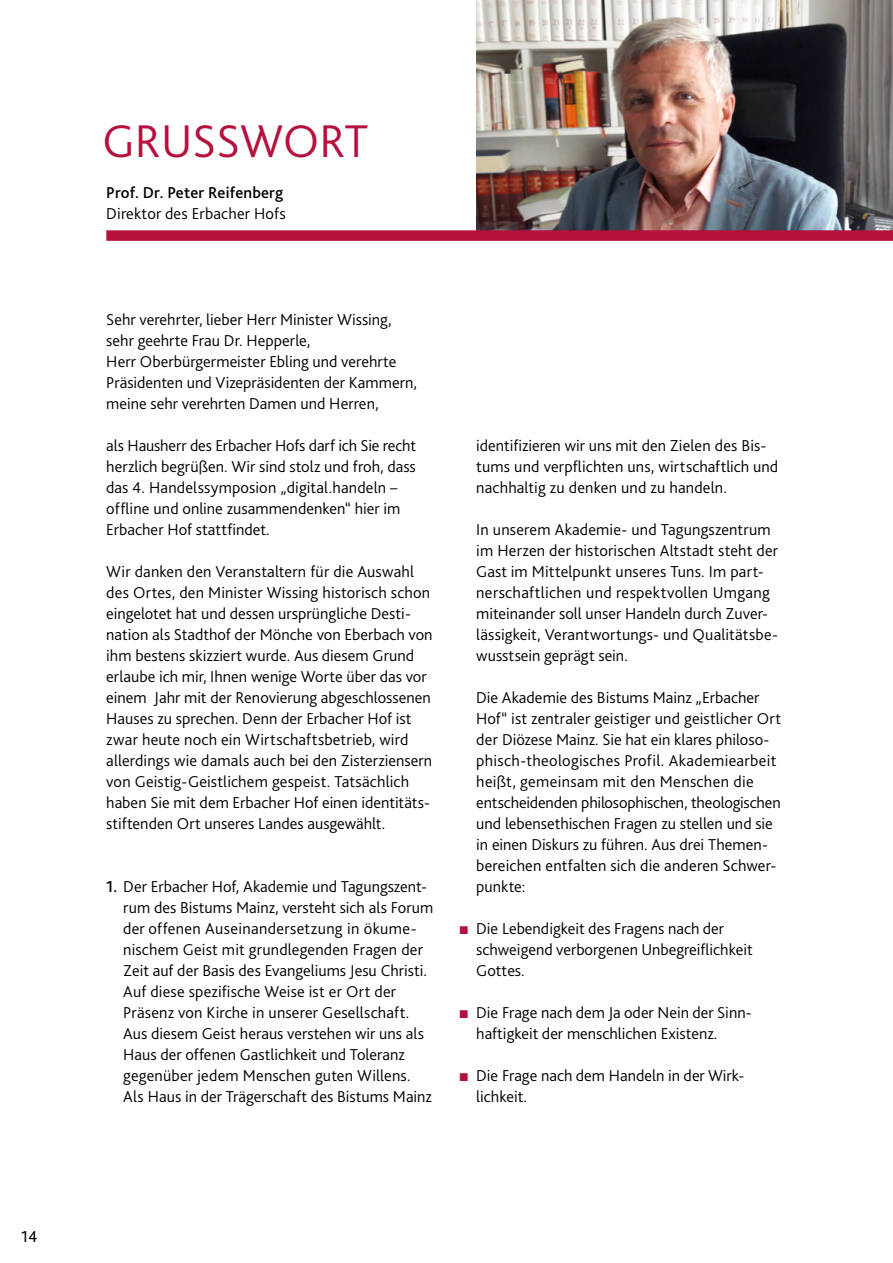
<style>
.page{position:relative;width:893px;height:1263px;background:#fff}
.page>*{position:absolute;margin:0;border:0;box-sizing:border-box;transform-origin:0 0}
.Ü2_headline{font:300 48px "Bliss 2";letter-spacing:.005em;color:#b5113c}
.Aufzählung{font:300 16.5px/21px "Bliss 2";letter-spacing:.005em;color:#000}
.fließtext{font:300 16.5px/21px "Bliss 2";color:#000}
.programm_schwarz_mit{font:500 16.5px "Bliss 2";letter-spacing:.01em;color:#000}
.programm_schwarz_mit-2{font:300 16.5px "Bliss 2";letter-spacing:.01em;color:#000}
.t1{font:16.5px "Bliss 2";color:#000}
.s1{font-weight:500}
</style>
<div class="page">
<img style="left:476px;top:0;width:417px;height:230px">
<div style="left:106px;top:230px;width:787px;height:11px;background:#b5113c"></div>
<p class="t1" style="left:21px;top:1226px;width:18px">14</p>
<p class="Ü2_headline" style="left:102px;top:111px;width:268px">GRUSSWORT</p>
<p class="programm_schwarz_mit" style="left:106px;top:182px;width:178px">Prof. Dr. Peter Reifenberg</p>
<p class="programm_schwarz_mit-2" style="left:106px;top:203px;width:181px">Direktor des Erbacher Hofs</p>
<p class="fließtext" style="left:106px;top:308px;width:312px">Sehr verehrter, lieber Herr Minister Wissing, sehr geehrte Frau Dr. Hepperle,<br>Herr Oberbürgermeister Ebling und verehrte Präsidenten und Vizepräsidenten der Kammern, meine sehr verehrten Damen und Herren,</p>
<p class="fließtext" style="left:106px;top:434px;width:311px">als Hausherr des Erbacher Hofs darf ich Sie recht herzlich begrüßen. Wir sind stolz und froh, dass das 4. Handelssymposion „digital.handeln – offline und online zusammendenken“ hier im Erbacher Hof stattfindet.</p>
<p class="fließtext" style="left:106px;top:560px;width:328px">Wir danken den Veranstaltern für die Auswahl des Ortes, den Minister Wissing historisch schon eingelotet hat und dessen ursprüngliche Desti&shy;nation als Stadthof der Mönche von Eberbach von ihm bestens skizziert wurde. Aus diesem Grund erlaube ich mir, Ihnen wenige Worte über das vor einem Jahr mit der Renovierung abgeschlossenen Hauses zu sprechen. Denn der Erbacher Hof ist zwar heute noch ein Wirtschaftsbetrieb, wird allerdings wie damals auch bei den Zisterziensern von Geistig-Geistlichem gespeist. Tatsächlich haben Sie mit dem Erbacher Hof einen identitäts&shy;stiftenden Ort unseres Landes ausgewählt.</p>
<p class="Aufzählung" style="left:123px;top:875px;width:312px;text-indent:-17px"><span class="s1">1.</span> Der Erbacher Hof, Akademie und Tagungszent&shy;rum des Bistums Mainz, versteht sich als Forum der offenen Auseinandersetzung in ökume&shy;nischem Geist mit grundlegenden Fragen der Zeit auf der Basis des Evangeliums Jesu Christi.<br>Auf diese spezifische Weise ist er Ort der Präsenz von Kirche in unserer Gesellschaft.<br>Aus diesem Geist heraus verstehen wir uns als Haus der offenen Gastlichkeit und Toleranz gegenüber jedem Menschen guten Willens.<br>Als Haus in der Trägerschaft des Bistums Mainz</p>
<p class="Aufzählung" style="left:476px;top:434px;width:303px">identifizieren wir uns mit den Zielen des Bis&shy;tums und verpflichten uns, wirtschaftlich und nachhaltig zu denken und zu handeln.</p>
<p class="Aufzählung" style="left:476px;top:518px;width:303px">In unserem Akademie- und Tagungszentrum im Herzen der historischen Altstadt steht der Gast im Mittelpunkt unseres Tuns. Im part&shy;nerschaftlichen und respektvollen Umgang miteinander soll unser Handeln durch Zuver&shy;lässigkeit, Verantwortungs- und Qualitätsbe&shy;wusstsein geprägt sein.</p>
<p class="Aufzählung" style="left:476px;top:686px;width:306px">Die Akademie des Bistums Mainz „Erbacher Hof“ ist zentraler geistiger und geistlicher Ort der Diözese Mainz. Sie hat ein klares philoso&shy;phisch-theologisches Profil. Akademiearbeit heißt, gemeinsam mit den Menschen die entscheidenden philosophischen, theologischen und lebensethischen Fragen zu stellen und sie in einen Diskurs zu führen. Aus drei Themen&shy;bereichen entfalten sich die anderen Schwer&shy;punkte:</p>
<p class="fließtext" style="left:476px;top:917px;width:278px">Die Lebendigkeit des Fragens nach der schweigend verborgenen Unbegreiflichkeit<br>Gottes.</p>
<p class="fließtext" style="left:476px;top:1001px;width:275px">Die Frage nach dem Ja oder Nein der Sinn&shy;haftigkeit der menschlichen Existenz.</p>
<p class="fließtext" style="left:476px;top:1064px;width:268px">Die Frage nach dem Handeln in der Wirk&shy;lichkeit.</p>
</div>
